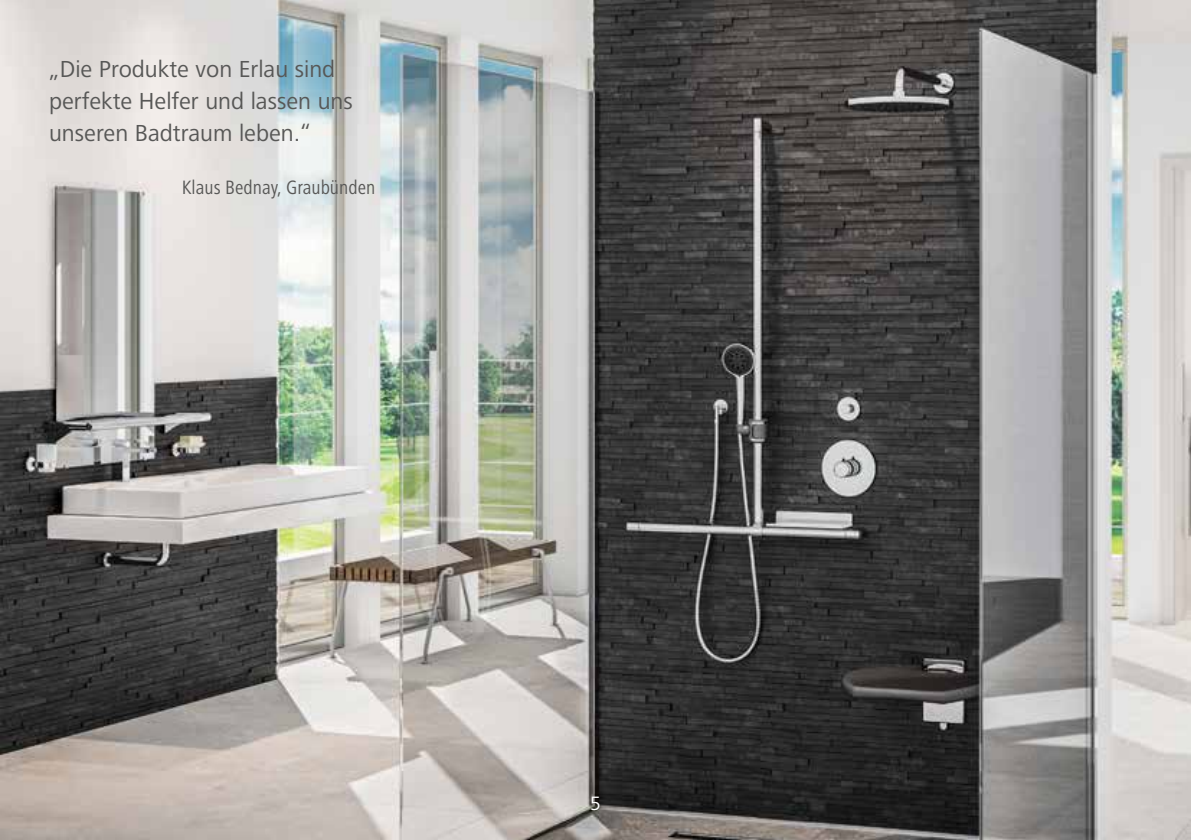
<style>
.page{position:relative;width:1191px;height:840px;background:#fff}
.page>*{position:absolute;margin:0;border:0;box-sizing:border-box;transform-origin:0 0}
.t1{font:24px/32px "Frutiger Next LT";color:#575756}
.t2{font:condensed 20px "Frutiger Next LT";color:#575756}
.t3{font:20px "Frutiger Next LT";color:#fff}
</style>
<div class="page">
<img style="left:0;top:0;width:1191px;height:839px">
<p class="t1" style="left:49px;top:53px;width:305px">„Die Produkte von Erlau sind perfekte Helfer und lassen uns unseren Badtraum leben.“</p>
<p class="t2" style="left:182px;top:176px;width:195px">Klaus Bednay, Graubünden</p>
<p class="t3" style="left:590px;top:791px;width:12px">5</p>
</div>
